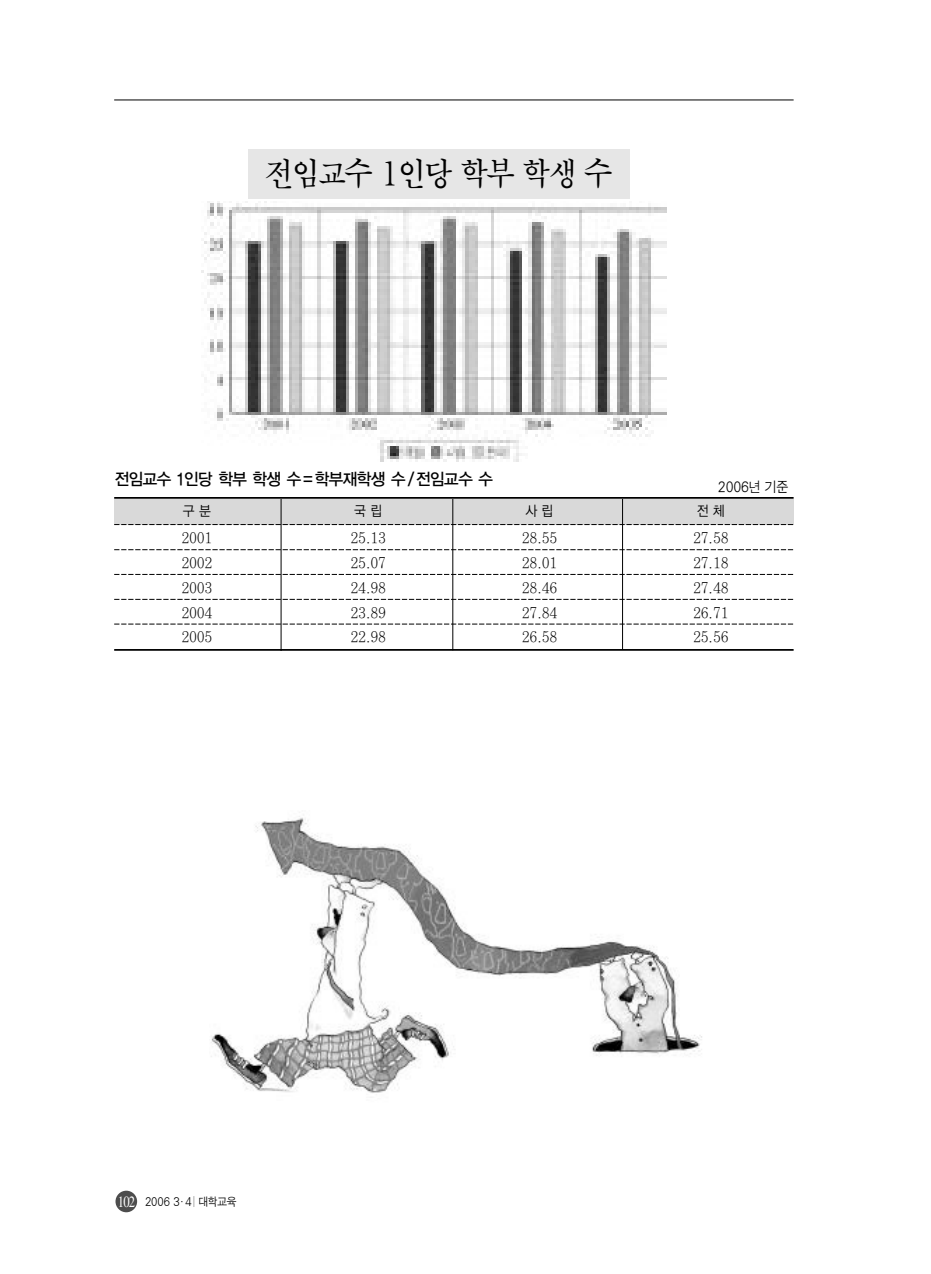
<style>
.page{position:relative;width:931px;height:1274px;background:#fff}
.page>*{position:absolute;margin:0;border:0;box-sizing:border-box;transform-origin:0 0}
.t1{font:31.5px "SM Amu T";letter-spacing:-.07em;color:#000;scale:.9 1}
.t2{font:16.62px "YGO13";letter-spacing:-.11em;color:#000;scale:.95 1}
.t3{font:14.88px "SM Amu S";letter-spacing:-.06em;color:#000;scale:.95 1}
.t4{font:14px "YGO12";color:#000;scale:.9 1}
.t5{font:14px "SM Ago J";color:#000;scale:.9 1}
.t6{font:11.38px "SM Ago J";letter-spacing:-.07em;color:#000;scale:.9 1}
.s1{font-family:"Times";font-size:15.75px;color:#fff}
</style>
<div class="page">
<hr style="left:114px;top:100px;width:680px;height:1px;background:#000">
<div style="left:116px;top:1191px;width:21px;height:21px;background:#4d4d4d;border-radius:50%"></div>
<div style="left:248px;top:149px;width:382px;height:49px;background:#e6e6e6"></div>
<div style="left:114px;top:499px;width:680px;height:25px;background:#d9d9d9"></div>
<hr style="left:281px;top:499px;width:1px;height:152px;background:#000">
<hr style="left:453px;top:499px;width:1px;height:151px;background:#000">
<hr style="left:622px;top:499px;width:1px;height:150px;background:#000">
<hr style="left:114px;top:497px;width:680px;height:2px;background:#000">
<svg style="left:114px;top:524px;width:680px;height:1px"></svg>
<svg style="left:114px;top:549px;width:680px;height:1px"></svg>
<svg style="left:114px;top:574px;width:680px;height:1px"></svg>
<svg style="left:114px;top:599px;width:680px;height:1px"></svg>
<svg style="left:114px;top:624px;width:680px;height:1px"></svg>
<hr style="left:114px;top:649px;width:680px;height:2px;background:#000">
<img style="left:201px;top:201px;width:465px;height:261px">
<img style="left:211px;top:816px;width:491px;height:277px">
<p class="t1" style="left:265px;top:159px;width:387px">전임교수 1인당 학부 학생 수</p>
<p class="t2" style="left:114px;top:472px;width:401px">전임교수 1인당 학부 학생 수＝학부재학생 수`/`전임교수 수</p>
<p class="t5" style="left:718px;top:480px;width:81px">2006년 기준</p>
<p class="t4" style="left:183px;top:505px;width:33px">구 분</p>
<p class="t4" style="left:354px;top:505px;width:33px">국 립</p>
<p class="t4" style="left:525px;top:505px;width:33px">사 립</p>
<p class="t4" style="left:696px;top:505px;width:33px">전 체</p>
<p class="t3" style="left:181px;top:530px;width:35px">2001</p>
<p class="t3" style="left:350px;top:530px;width:40px">25.13</p>
<p class="t3" style="left:521px;top:530px;width:40px">28.55</p>
<p class="t3" style="left:693px;top:530px;width:40px">27.58</p>
<p class="t3" style="left:181px;top:556px;width:35px">2002</p>
<p class="t3" style="left:350px;top:556px;width:40px">25.07</p>
<p class="t3" style="left:521px;top:556px;width:40px">28.01</p>
<p class="t3" style="left:693px;top:556px;width:40px">27.18</p>
<p class="t3" style="left:181px;top:581px;width:35px">2003</p>
<p class="t3" style="left:350px;top:581px;width:40px">24.98</p>
<p class="t3" style="left:521px;top:581px;width:40px">28.46</p>
<p class="t3" style="left:693px;top:581px;width:40px">27.48</p>
<p class="t3" style="left:181px;top:605px;width:35px">2004</p>
<p class="t3" style="left:350px;top:605px;width:40px">23.89</p>
<p class="t3" style="left:521px;top:605px;width:40px">27.84</p>
<p class="t3" style="left:693px;top:605px;width:40px">26.71</p>
<p class="t3" style="left:181px;top:630px;width:35px">2005</p>
<p class="t3" style="left:350px;top:630px;width:40px">22.98</p>
<p class="t3" style="left:521px;top:630px;width:40px">26.58</p>
<p class="t3" style="left:693px;top:630px;width:40px">25.56</p>
<p class="t6" style="left:118px;top:1197px;width:134px"><span class="s1">102</span> 2006 3₩4| 대학교육</p>
</div>
